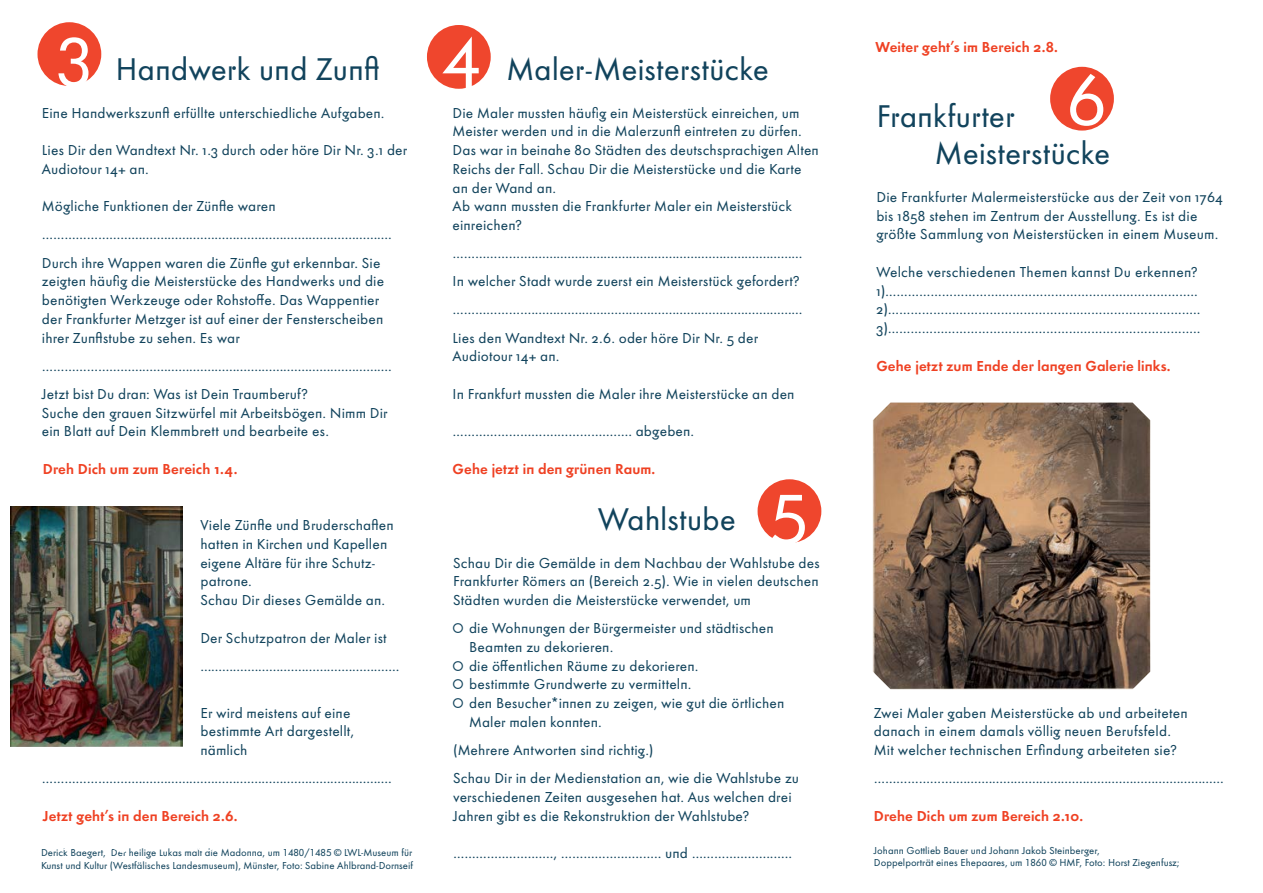
<style>
.page{position:relative;width:1263px;height:893px;background:#fff}
.page>*{position:absolute;margin:0;border:0;box-sizing:border-box;transform-origin:0 0}
.t1{font:75px "Futura HMF Book Os F";color:#fff}
.t2{font:73.65px "Futura HMF Book Os F";color:#fff}
.t3{font:32.7px/37.5px "Futura HMF Book Os F";letter-spacing:-.005em;color:#11435c}
.t4{font:15px/18.8px "Futura HMF Book Os F";letter-spacing:.01em;color:#11435c}
.t5{font:15px "Futura HMF Demi Bold Os F";letter-spacing:.01em;color:#ef4123}
.t6{font:10.5px/12.6px "Futura HMF";color:#11435c}
</style>
<div class="page">
<div style="left:38px;top:22px;width:63px;height:64px;background:#ef462d;border-radius:50%"></div>
<div style="left:427px;top:25px;width:64px;height:64px;background:#ef462d;border-radius:50%"></div>
<div style="left:757px;top:479px;width:64px;height:64px;background:#ef462d;border-radius:50%"></div>
<img style="left:10px;top:507px;width:173px;height:239px">
<div style="left:1050px;top:67px;width:64px;height:64px;background:#ef462d;border-radius:50%"></div>
<img style="left:873px;top:402px;width:277px;height:287px">
<h2 class="t2" style="left:58px;top:2px;width:35px">3</h2>
<h1 class="t1" style="left:442px;top:3px;width:40px">4</h1>
<h3 class="t3" style="left:115px;top:50px;width:266px">Handwerk und Zunft</h3>
<p class="t4" style="left:42px;top:103px;width:344px">Eine Handwerkszunft erfüllte unterschiedliche Aufgaben.</p>
<p class="t4" style="left:42px;top:140px;width:367px">Lies Dir den Wandtext Nr. 1.3 durch oder höre Dir Nr. 3.1 der<br>Audiotour 14+ an.</p>
<p class="t4" style="left:42px;top:192px;width:351px;line-height:28.2px">Mögliche Funktionen der Zünfte waren …………………...........................................................................<br>Durch ihre Wappen waren die Zünfte gut erkennbar. Sie</p>
<p class="t4" style="left:42px;top:272px;width:344px">zeigten häufig die Meisterstücke des Handwerks und die benötigten Werkzeuge oder Rohstoffe. Das Wappentier der Frankfurter Metzger ist auf einer der Fensterscheiben ihrer Zunftstube zu sehen. Es war</p>
<p class="t4" style="left:42px;top:351px;width:351px;line-height:28.2px">…………………...........................................................................<br>Jetzt bist Du dran: Was ist Dein Traumberuf?</p>
<p class="t4" style="left:42px;top:403px;width:347px">Suche den grauen Sitzwürfel mit Arbeitsbögen. Nimm Dir ein Blatt auf Dein Klemmbrett und bearbeite es.</p>
<p class="t5" style="left:43px;top:459px;width:196px">Dreh Dich um zum Bereich 1.4.</p>
<h3 class="t3" style="left:506px;top:50px;width:264px">Maler-Meisterstücke</h3>
<p class="t4" style="left:453px;top:103px;width:368px">Die Maler mussten häufig ein Meisterstück einreichen, um Meister werden und in die Malerzunft eintreten zu dürfen.<br>Das war in beinahe 80 Städten des deutschsprachigen Alten Reichs der Fall. Schau Dir die Meisterstücke und die Karte an der Wand an.<br>Ab wann mussten die Frankfurter Maler ein Meisterstück einreichen?</p>
<p class="t4" style="left:453px;top:239px;width:351px;line-height:28.2px">…………………...........................................................................<br>In welcher Stadt wurde zuerst ein Meisterstück gefordert? …………………...........................................................................<br>Lies den Wandtext Nr. 2.6. oder höre Dir Nr. 5 der</p>
<p class="t4" style="left:453px;top:347px;width:108px">Audiotour 14+ an.</p>
<p class="t4" style="left:453px;top:384px;width:343px">In Frankfurt mussten die Maler ihre Meisterstücke an den</p>
<p class="t4" style="left:453px;top:422px;width:243px">……………………….…………….…. abgeben.</p>
<p class="t5" style="left:453px;top:459px;width:204px">Gehe jetzt in den grünen Raum.</p>
<h3 class="t3" style="left:598px;top:500px;width:140px">Wahlstube</h3>
<p class="t4" style="left:453px;top:553px;width:368px;text-align:justify">Schau Dir die Gemälde in dem Nachbau der Wahlstube des Frankfurter Römers an (Bereich 2.5). Wie in vielen deutschen Städten wurden die Meisterstücke verwendet, um</p>
<p class="t4" style="left:469px;top:619px;width:317px">die Wohnungen der Bürgermeister und städtischen Beamten zu dekorieren.<br>die öffentlichen Räume zu dekorieren.<br>bestimmte Grundwerte zu vermitteln.<br>den Besucher*innen zu zeigen, wie gut die örtlichen Maler malen konnten.</p>
<p class="t4" style="left:453px;top:736px;width:348px;line-height:28.2px">(Mehrere Antworten sind richtig.)<br>Schau Dir in der Medienstation an, wie die Wahlstube zu</p>
<p class="t4" style="left:453px;top:787px;width:340px">verschiedenen Zeiten ausgesehen hat. Aus welchen drei<br>Jahren gibt es die Rekonstruktion der Wahlstube?</p>
<h1 class="t1" style="left:771px;top:458px;width:38px">5</h1>
<p class="t4" style="left:200px;top:515px;width:195px">Viele Zünfte und Bruderschaften hatten in Kirchen und Kapellen eigene Altäre für ihre Schutz&shy;patrone.<br>Schau Dir dieses Gemälde an.</p>
<p class="t4" style="left:200px;top:623px;width:200px;line-height:28.2px">Der Schutzpatron der Maler ist .......................................................</p>
<p class="t4" style="left:42px;top:675px;width:12px">...</p>
<p class="t4" style="left:200px;top:703px;width:155px">Er wird meistens auf eine bestimmte Art dargestellt, nämlich</p>
<p class="t4" style="left:42px;top:769px;width:351px">…………………...........................................................................</p>
<p class="t5" style="left:43px;top:806px;width:196px">Jetzt geht’s in den Bereich 2.6.</p>
<p class="t6" style="left:41px;top:846px;width:372px">Derick Baegert, Der heilige Lukas malt die Madonna, um 1480/1485 © LWL-Museum für</p>
<p class="t4" style="left:453px;top:844px;width:340px">…………..……..….., ……………..…..….. und ……………..…..…..</p>
<p class="t6" style="left:41px;top:859px;width:374px">Kunst und Kultur (Westfälisches Landesmuseum), Münster, Foto: Sabine Ahlbrand-Dornseif</p>
<p class="t5" style="left:875px;top:37px;width:184px">Weiter geht’s im Bereich 2.8.</p>
<h1 class="t1" style="left:1067px;top:54px;width:41px">6</h1>
<h3 class="t3" style="left:935px;top:97px;width:177px;text-indent:-58px">Frankfurter<br>Meisterstücke</h3>
<p class="t4" style="left:876px;top:187px;width:348px">Die Frankfurter Malermeisterstücke aus der Zeit von 1764 bis 1858 stehen im Zentrum der Ausstellung. Es ist die größte Sammlung von Meisterstücken in einem Museum.</p>
<p class="t4" style="left:876px;top:262px;width:326px">Welche verschiedenen Themen kannst Du erkennen?<br>1)………………………………………………………………………..<br>2)………………………………………………………………………..<br>3)………………………………………………………………………..</p>
<p class="t5" style="left:876px;top:356px;width:296px">Gehe jetzt zum Ende der langen Galerie links.</p>
<p class="t4" style="left:874px;top:703px;width:315px">Zwei Maler gaben Meisterstücke ab und arbeiteten danach in einem damals völlig neuen Berufsfeld.<br>Mit welcher technischen Erfindung arbeiteten sie?</p>
<p class="t4" style="left:874px;top:769px;width:351px">…………………...........................................................................</p>
<p class="t5" style="left:874px;top:806px;width:211px">Drehe Dich um zum Bereich 2.10.</p>
<p class="t6" style="left:874px;top:844px;width:307px">Johann Gottlieb Bauer und Johann Jakob Steinberger,<br>Doppelporträt eines Ehepaares, um 1860 © HMF, Foto: Horst Ziegenfusz;</p>
</div>
